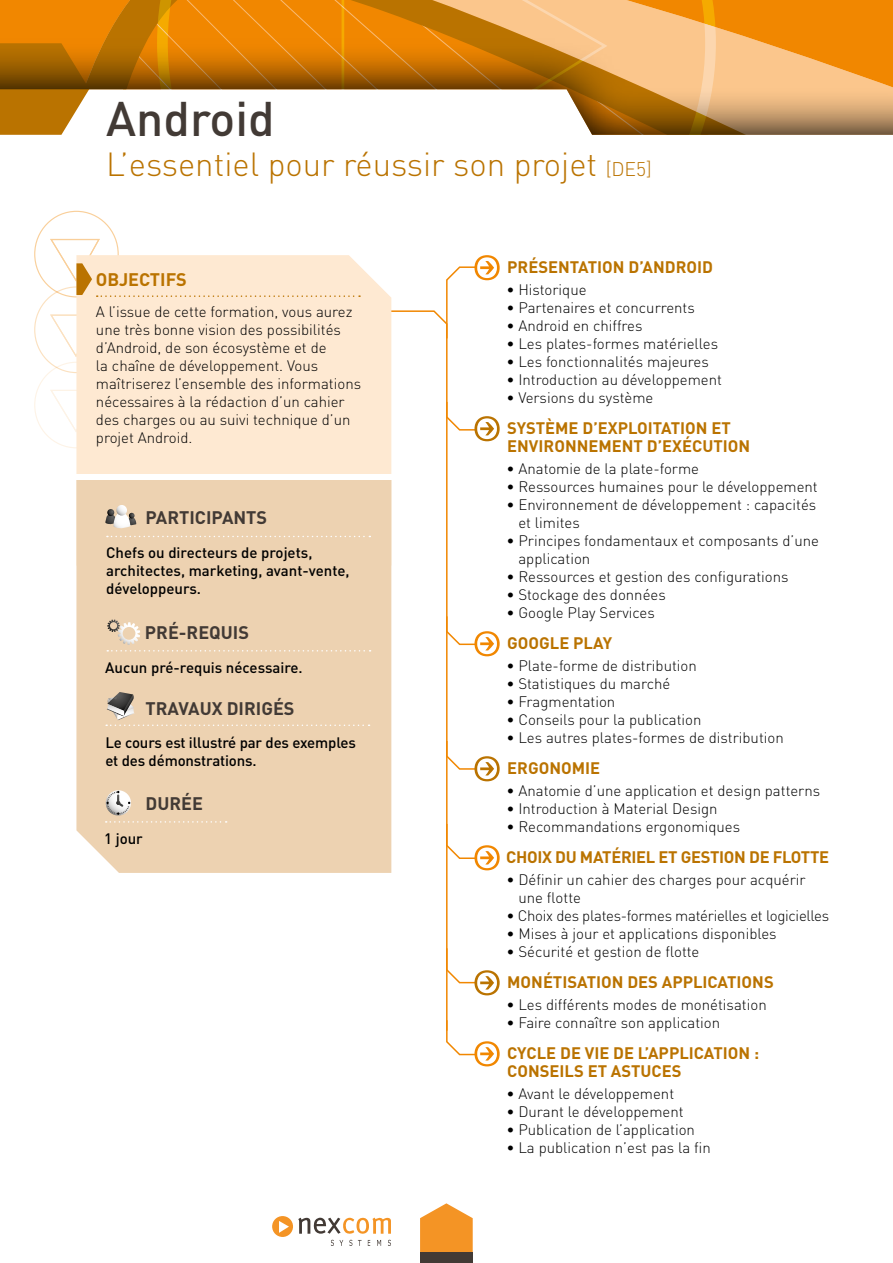
<style>
.page{position:relative;width:893px;height:1263px;background:#fff}
.page>*{position:absolute;margin:0;border:0;box-sizing:border-box;transform-origin:0 0}
.t1{font:500 48px "DIN";color:#423a35}
.t2{font:300 33px "DIN";color:#ba7300}
.t3{font:700 18px "DIN";color:#423a35}
.t4{font:700 18px "DIN";color:#ba7300}
.t5{font:700 16.5px/18px "DIN";color:#ba7300}
.t6{font:700 16.5px "DIN";letter-spacing:-.02em;color:#ba7300}
.t7{font:300 15px/18px "DIN";color:#000}
.t8{font:500 15px/18px "DIN";letter-spacing:-.005em;color:#000}
.t9{font:300 15px "DIN";letter-spacing:-.02em;color:#000}
.s1{font-size:19.5px}
</style>
<div class="page">
<svg style="left:0;top:0;width:893px;height:135px"></svg>
<svg style="left:420px;top:1203px;width:53px;height:49px;background:#f5a548"></svg>
<div style="left:420px;top:1252px;width:53px;height:11px;background:#423a35"></div>
<svg style="left:331px;top:1240px;width:12px;height:6px"></svg>
<svg style="left:377px;top:1240px;width:4px;height:6px"></svg>
<svg style="left:349px;top:1240px;width:3px;height:6px"></svg>
<svg style="left:388px;top:1240px;width:3px;height:6px"></svg>
<svg style="left:298px;top:1217px;width:93px;height:17px"></svg>
<div style="left:272px;top:1216px;width:21px;height:21px;background:#f49425;border-radius:50%"></div>
<svg style="left:279px;top:1221px;width:10px;height:12px"></svg>
<svg style="left:391px;top:310px;width:57px;height:709px"></svg>
<svg style="left:445px;top:255px;width:55px;height:85px"></svg>
<svg style="left:445px;top:400px;width:55px;height:41px"></svg>
<svg style="left:445px;top:615px;width:55px;height:41px"></svg>
<svg style="left:445px;top:739px;width:55px;height:42px"></svg>
<svg style="left:445px;top:822px;width:55px;height:48px"></svg>
<svg style="left:445px;top:947px;width:55px;height:48px"></svg>
<svg style="left:446px;top:1019px;width:54px;height:47px"></svg>
<div style="left:76px;top:266px;width:315px;height:208px;background:#fee9d2"></div>
<svg style="left:34px;top:210px;width:326px;height:239px"></svg>
<div style="left:76px;top:480px;width:315px;height:393px;background:#edd2b1"></div>
<div style="left:107px;top:619px;width:264px;height:32px;background:#edd2b1"></div>
<svg style="left:105px;top:505px;width:265px;height:32px;background:#e9d0b1"></svg>
<svg style="left:106px;top:692px;width:264px;height:34px;background:#e6cdae"></svg>
<div style="left:72px;top:474px;width:324px;height:5px;background:#fff"></div>
<svg style="left:106px;top:790px;width:25px;height:25px"></svg>
<svg style="left:106px;top:791px;width:24px;height:24px"></svg>
<svg style="left:106px;top:821px;width:121px;height:2px"></svg>
<h1 class="t1" style="left:106px;top:88px;width:170px">Android</h1>
<h2 class="t2" style="left:106px;top:144px;width:547px">L’essentiel pour réussir son projet <span class="s1">[DE5]</span></h2>
<p class="t4" style="left:96px;top:268px;width:92px">OBJECTIFS</p>
<p class="t7" style="left:96px;top:302px;width:267px">A l’issue de cette formation, vous aurez une très bonne vision des possibilités d’Android, de son écosystème et de<br>la chaîne de développement. Vous maîtriserez l’ensemble des informations nécessaires à la rédaction d’un cahier des charges ou au suivi technique d’un projet Android.</p>
<p class="t3" style="left:146px;top:505px;width:123px">PARTICIPANTS</p>
<p class="t8" style="left:106px;top:543px;width:245px">Chefs ou directeurs de projets, architectes, marketing, avant-vente, développeurs.</p>
<p class="t3" style="left:145px;top:621px;width:106px">PRÉ-REQUIS</p>
<p class="t8" style="left:105px;top:658px;width:199px">Aucun pré-requis nécessaire.</p>
<p class="t3" style="left:146px;top:697px;width:151px">TRAVAUX DIRIGÉS</p>
<p class="t8" style="left:105px;top:733px;width:252px">Le cours est illustré par des exemples et des démonstrations.</p>
<p class="t3" style="left:146px;top:792px;width:59px">DURÉE</p>
<p class="t8" style="left:104px;top:829px;width:40px">1 jour</p>
<p class="t5" style="left:507px;top:257px;width:207px">PRÉSENTATION D’ANDROID</p>
<p class="t7" style="left:506px;top:280px;width:82px">• Historique</p>
<p class="t7" style="left:506px;top:298px;width:190px">• Partenaires et concurrents</p>
<p class="t7" style="left:506px;top:316px;width:138px">• Android en chiffres</p>
<p class="t7" style="left:506px;top:334px;width:213px">• Les plates-formes matérielles</p>
<p class="t7" style="left:506px;top:352px;width:204px">• Les fonctionnalités majeures</p>
<p class="t7" style="left:506px;top:370px;width:217px">• Introduction au développement</p>
<p class="t7" style="left:506px;top:388px;width:149px">• Versions du système</p>
<p class="t5" style="left:507px;top:418px;width:244px">SYSTÈME D’EXPLOITATION ET<br>ENVIRONNEMENT D’EXÉCUTION</p>
<p class="t7" style="left:506px;top:459px;width:194px">• Anatomie de la plate-forme</p>
<p class="t7" style="left:506px;top:477px;width:313px">• Ressources humaines pour le développement</p>
<p class="t7" style="left:518px;top:495px;width:299px;text-indent:-12px">• Environnement de développement : capacités et limites</p>
<p class="t7" style="left:518px;top:531px;width:302px;text-indent:-12px">• Principes fondamentaux et composants d’une application</p>
<p class="t7" style="left:506px;top:567px;width:284px">• Ressources et gestion des configurations</p>
<p class="t7" style="left:506px;top:585px;width:161px">• Stockage des données</p>
<p class="t7" style="left:506px;top:603px;width:150px">• Google Play Services</p>
<p class="t5" style="left:507px;top:633px;width:107px">GOOGLE PLAY</p>
<p class="t7" style="left:506px;top:656px;width:192px">• Plate-forme de distribution</p>
<p class="t7" style="left:506px;top:674px;width:165px">• Statistiques du marché</p>
<p class="t7" style="left:506px;top:692px;width:110px">• Fragmentation</p>
<p class="t7" style="left:506px;top:710px;width:197px">• Conseils pour la publication</p>
<p class="t7" style="left:506px;top:728px;width:279px">• Les autres plates-formes de distribution</p>
<p class="t5" style="left:507px;top:758px;width:94px">ERGONOMIE</p>
<p class="t7" style="left:506px;top:781px;width:315px">• Anatomie d’une application et design patterns</p>
<p class="t7" style="left:506px;top:799px;width:213px">• Introduction à Material Design</p>
<p class="t7" style="left:506px;top:817px;width:235px">• Recommandations ergonomiques</p>
<p class="t6" style="left:506px;top:846px;width:324px">CHOIX DU MATÉRIEL ET GESTION DE FLOTTE</p>
<p class="t7" style="left:518px;top:870px;width:289px;text-indent:-12px">• Définir un cahier des charges pour acquérir une flotte</p>
<p class="t9" style="left:506px;top:906px;width:324px">• Choix des plates-formes matérielles et logicielles</p>
<p class="t7" style="left:506px;top:924px;width:272px">• Mises à jour et applications disponibles</p>
<p class="t7" style="left:506px;top:942px;width:195px">• Sécurité et gestion de flotte</p>
<p class="t5" style="left:507px;top:972px;width:268px">MONÉTISATION DES APPLICATIONS</p>
<p class="t7" style="left:506px;top:995px;width:262px">• Les différents modes de monétisation</p>
<p class="t7" style="left:506px;top:1013px;width:215px">• Faire connaître son application</p>
<p class="t5" style="left:507px;top:1043px;width:253px">CYCLE DE VIE DE L’APPLICATION :<br>CONSEILS ET ASTUCES</p>
<p class="t7" style="left:506px;top:1084px;width:169px">• Avant le développement</p>
<p class="t7" style="left:506px;top:1102px;width:179px">• Durant le développement</p>
<p class="t7" style="left:506px;top:1120px;width:190px">• Publication de l’application</p>
<p class="t7" style="left:506px;top:1138px;width:206px">• La publication n’est pas la fin</p>
</div>
